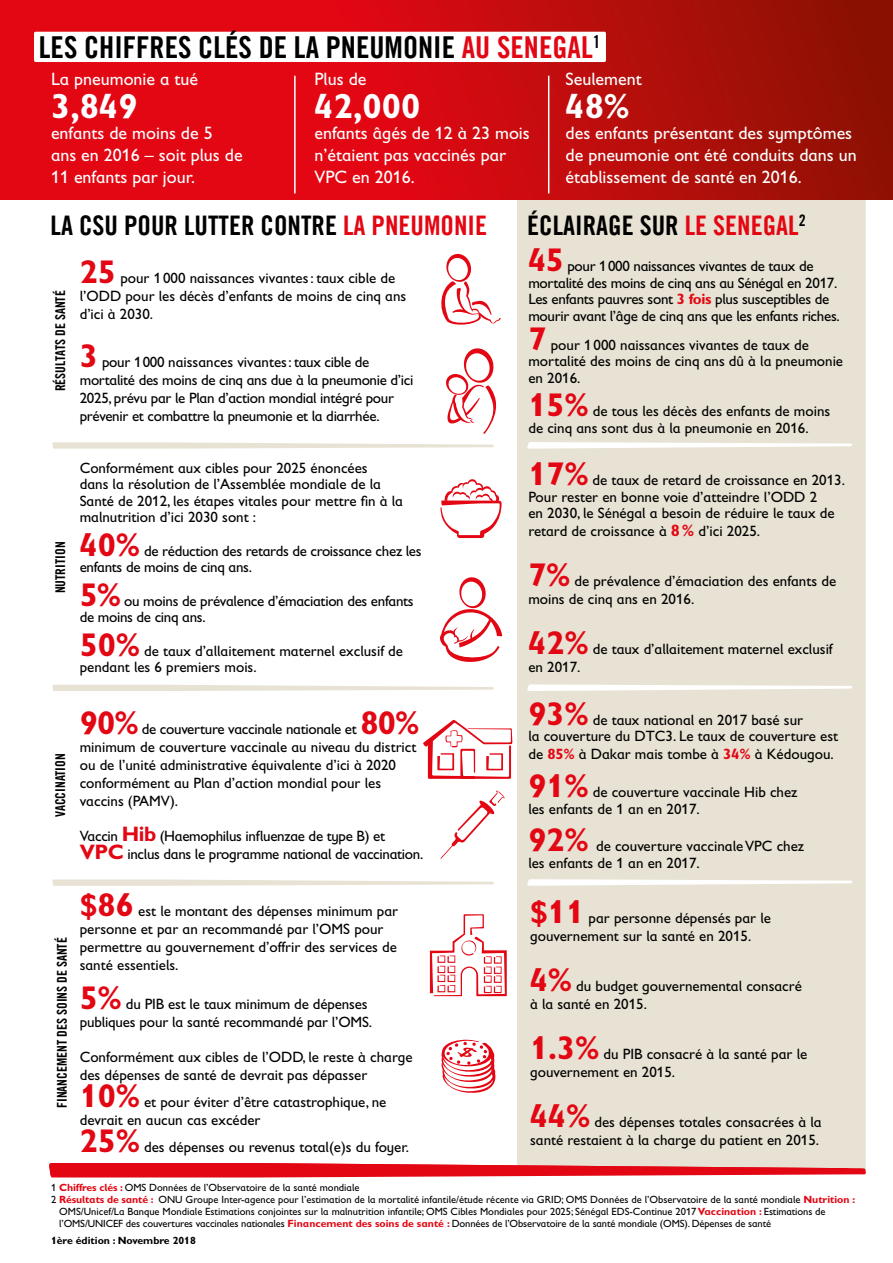
<style>
.page{position:relative;width:893px;height:1263px;background:#fff}
.page>*{position:absolute;margin:0;border:0;box-sizing:border-box;transform-origin:0 0}
.t1{font:700 34.95px "Gill Sans Infant Std";color:#fff}
.t2{font:30.3px "Trade Gothic LT Com Bd Cn 20";color:#000}
.t3{font:27px "Trade Gothic LT Com Bd Cn 20";color:#000}
.t4{font:18px/21.6px "Gill Sans Infant Std";color:#fff}
.t5{font:15px/18px "Gill Sans Infant Std";color:#000}
.t6{font:15px/16.5px "Gill Sans Infant Std";letter-spacing:-.02em;color:#000}
.t7{font:13.5px "Trade Gothic LT Com Bd Cn 20";color:#000}
.t8{font:10.5px "Gill Sans Infant Std";color:#000}
.t9{font:700 10.5px "Gill Sans Infant Std";color:#000}
.s1{color:#e30613}
.s2{font-weight:700;font-size:33px;color:#e30613}
.s3{font-weight:700;font-size:21px;color:#e30613}
.s4{font-weight:700;color:#e30613}
.s5{font-weight:700;font-size:16.5px;color:#e30613}
</style>
<div class="page">
<div style="left:517px;top:200px;width:349px;height:963px;background:#e7e2d3"></div>
<svg style="left:49px;top:1163px;width:817px;height:14px;background:#e5333c"></svg>
<svg style="left:527px;top:442px;width:325px;height:7px"></svg>
<svg style="left:527px;top:684px;width:325px;height:7px"></svg>
<svg style="left:527px;top:879px;width:325px;height:7px"></svg>
<svg style="left:52px;top:442px;width:442px;height:7px"></svg>
<svg style="left:52px;top:685px;width:442px;height:6px"></svg>
<svg style="left:52px;top:879px;width:442px;height:7px"></svg>
<svg style="left:0;top:0;width:893px;height:200px;background:#c60a0e"></svg>
<hr style="left:548px;top:76px;width:1px;height:117px;background:#fff">
<div style="left:34px;top:32px;width:572px;height:30px;background:#fff;border-radius:2px"></div>
<hr style="left:294px;top:76px;width:2px;height:117px;background:#fff">
<svg style="left:446px;top:348px;width:51px;height:86px"></svg>
<svg style="left:441px;top:1039px;width:55px;height:54px"></svg>
<svg style="left:430px;top:914px;width:77px;height:82px"></svg>
<svg style="left:440px;top:791px;width:65px;height:68px"></svg>
<svg style="left:423px;top:720px;width:89px;height:59px"></svg>
<svg style="left:440px;top:577px;width:62px;height:85px"></svg>
<svg style="left:440px;top:479px;width:62px;height:59px"></svg>
<svg style="left:441px;top:254px;width:60px;height:71px"></svg>
<h2 class="t2" style="left:39px;top:29px;width:563px">LES CHIFFRES CLÉS DE LA PNEUMONIE <span class="s1">AU SENEGAL</span><sup>1</sup></h2>
<p class="t4" style="left:51px;top:68px;width:149px">La pneumonie a tué</p>
<h1 class="t1" style="left:51px;top:85px;width:88px">3,849</h1>
<p class="t4" style="left:51px;top:122px;width:193px">enfants de moins de 5<br>ans en 2016 – soit plus de<br>11 enfants par jour.</p>
<p class="t4" style="left:566px;top:68px;width:78px">Seulement</p>
<h1 class="t1" style="left:566px;top:85px;width:65px">48%</h1>
<p class="t4" style="left:566px;top:122px;width:293px">des enfants présentant des symptômes de pneumonie ont été conduits dans un établissement de santé en 2016.</p>
<p class="t4" style="left:314px;top:68px;width:54px">Plus de</p>
<h1 class="t1" style="left:314px;top:85px;width:108px">42,000</h1>
<p class="t4" style="left:314px;top:122px;width:217px">enfants âgés de 12 à 23 mois n’étaient pas vaccinés par<br>VPC en 2016.</p>
<h3 class="t3" style="left:51px;top:209px;width:438px">LA CSU POUR LUTTER CONTRE <span class="s1">LA PNEUMONIE</span></h3>
<h3 class="t3" style="left:527px;top:209px;width:280px">ÉCLAIRAGE SUR <span class="s1">LE SENEGAL</span><sup>2</sup></h3>
<p class="t7" style="left:52px;top:391px;width:102px;rotate:-90deg">RÉSULTATS DE SANTÉ</p>
<p class="t5" style="left:80px;top:269px;width:328px"><span class="s2">25</span> pour 1000 naissances vivantes: taux cible de l’ODD pour les décès d’enfants de moins de cinq ans d’ici à 2030.</p>
<p class="t6" style="left:80px;top:353px;width:335px;line-height:18px"><span class="s2">3</span> pour 1000 naissances vivantes: taux cible de mortalité des moins de cinq ans due à la pneumonie d’ici 2025, prévu par le Plan d’action mondial intégré pour prévenir et combattre la pneumonie et la diarrhée.</p>
<p class="t7" style="left:52px;top:593px;width:53px;rotate:-90deg">NUTRITION</p>
<p class="t5" style="left:80px;top:460px;width:325px;line-height:16.5px">Conformément aux cibles pour 2025 énoncées<br>dans la résolution de l’Assemblée mondiale de la Santé de 2012, les étapes vitales pour mettre fin à la malnutrition d’ici 2030 sont :</p>
<p class="t6" style="left:80px;top:543px;width:343px"><span class="s2">40%</span> de réduction des retards de croissance chez les enfants de moins de cinq ans.</p>
<p class="t6" style="left:80px;top:593px;width:335px"><span class="s2">5%</span> ou moins de prévalence d’émaciation des enfants de moins de cinq ans.</p>
<p class="t5" style="left:80px;top:643px;width:325px;line-height:16.5px"><span class="s2">50%</span> de taux d’allaitement maternel exclusif de pendant les 6 premiers mois.</p>
<p class="t7" style="left:52px;top:817px;width:65px;rotate:-90deg">VACCINATION</p>
<p class="t7" style="left:54px;top:1108px;width:172px;rotate:-90deg">FINANCEMENT DES SOINS DE SANTÉ</p>
<p class="t5" style="left:80px;top:720px;width:341px"><span class="s2">90%</span> de couverture vaccinale nationale et <span class="s2">80% </span>minimum de couverture vaccinale au niveau du district ou de l’unité administrative équivalente d’ici à 2020 conformément au Plan d’action mondial pour les vaccins (PAMV).</p>
<p class="t6" style="left:80px;top:827px;width:345px;line-height:18px">Vaccin <span class="s3">Hib</span> (Haemophilus influenzae de type B) et<br><span class="s3">VPC</span> inclus dans le programme national de vaccination.</p>
<p class="t5" style="left:80px;top:902px;width:320px"><span class="s2">$86</span> est le montant des dépenses minimum par personne et par an recommandé par l’OMS pour permettre au gouvernement d’offrir des services de santé essentiels.</p>
<p class="t5" style="left:80px;top:995px;width:294px"><span class="s2">5%</span> du PIB est le taux minimum de dépenses publiques pour la santé recommandé par l’OMS.</p>
<p class="t5" style="left:80px;top:1048px;width:335px">Conformément aux cibles de l’ODD, le reste à charge des dépenses de santé de devrait pas dépasser</p>
<p class="t5" style="left:80px;top:1093px;width:308px"><span class="s2">10%</span> et pour éviter d’être catastrophique, ne devrait en aucun cas excéder</p>
<p class="t5" style="left:80px;top:1138px;width:331px"><span class="s2">25%</span> des dépenses ou revenus total(e)s du foyer.</p>
<p class="t6" style="left:528px;top:258px;width:313px"><span class="s2">45</span> pour 1000 naissances vivantes de taux de mortalité des moins de cinq ans au Sénégal en 2017.<br>Les enfants pauvres sont <span class="s4">3 fois</span> plus susceptibles de mourir avant l’âge de cinq ans que les enfants riches.</p>
<p class="t5" style="left:528px;top:337px;width:316px;line-height:16.5px"><span class="s2">7</span> pour 1 000 naissances vivantes de taux de mortalité des moins de cinq ans dû à la pneumonie en 2016.</p>
<p class="t5" style="left:528px;top:403px;width:304px;line-height:16.5px"><span class="s2">15%</span> de tous les décès des enfants de moins de cinq ans sont dus à la pneumonie en 2016.</p>
<p class="t5" style="left:528px;top:472px;width:318px;line-height:16.5px"><span class="s2">17%</span> de taux de retard de croissance en 2013.<br>Pour rester en bonne voie d’atteindre l’ODD 2<br>en 2030, le Sénégal a besoin de réduire le taux de</p>
<p class="t5" style="left:528px;top:522px;width:233px">retard de croissance à <span class="s5">8%</span> d’ici 2025.</p>
<p class="t5" style="left:528px;top:572px;width:309px"><span class="s2">7%</span> de prévalence d’émaciation des enfants de moins de cinq ans en 2016.</p>
<p class="t5" style="left:528px;top:640px;width:306px"><span class="s2">42%</span> de taux d’allaitement maternel exclusif en 2017.</p>
<p class="t5" style="left:528px;top:711px;width:311px;line-height:16.5px"><span class="s2">93%</span> de taux national en 2017 basé sur<br>la couverture du DTC3. Le taux de couverture est</p>
<p class="t5" style="left:528px;top:745px;width:307px">de <span class="s4">85%</span> à Dakar mais tombe à <span class="s4">34%</span> à Kédougou.</p>
<p class="t5" style="left:528px;top:784px;width:271px;line-height:16.5px"><span class="s2">91%</span> de couverture vaccinale Hib chez les enfants de 1 an en 2017.</p>
<p class="t5" style="left:528px;top:838px;width:277px;line-height:16.5px"><span class="s2">92%</span> de couverture vaccinale VPC chez les enfants de 1 an en 2017.</p>
<p class="t5" style="left:530px;top:909px;width:242px"><span class="s2">$11</span> par personne dépensés par le gouvernement sur la santé en 2015.</p>
<p class="t5" style="left:530px;top:977px;width:273px"><span class="s2">4%</span> du budget gouvernemental consacré à la santé en 2015.</p>
<p class="t5" style="left:530px;top:1045px;width:279px"><span class="s2">1.3%</span> du PIB consacré à la santé par le gouvernement en 2015.</p>
<p class="t5" style="left:530px;top:1113px;width:293px"><span class="s2">44%</span> des dépenses totales consacrées à la santé restaient à la charge du patient en 2015.</p>
<p class="t8" style="left:51px;top:1182px;width:310px">1 <span class="s4">Chiffres clés :</span> OMS Données de l’Observatoire de la santé mondiale</p>
<p class="t8" style="left:51px;top:1194px;width:806px">2 <span class="s4">Résultats de santé :</span> ONU Groupe Inter-agence pour l’estimation de la mortalité infantile/étude récente via GRID; OMS Données de l’Observatoire de la santé mondiale <span class="s4">Nutrition :</span></p>
<p class="t8" style="left:59px;top:1206px;width:768px">OMS/Unicef/La Banque Mondiale Estimations conjointes sur la malnutrition infantile; OMS Cibles Mondiales pour 2025; Sénégal EDS-Continue 2017 <span class="s4">Vaccination :</span> Estimations de</p>
<p class="t8" style="left:59px;top:1218px;width:713px">l’OMS/UNICEF des couvertures vaccinales nationales <span class="s4">Financement des soins de santé :</span> Données de l’Observatoire de la santé mondiale (OMS). Dépenses de santé</p>
<p class="t9" style="left:51px;top:1234px;width:146px">1ère édition : Novembre 2018</p>
</div>
